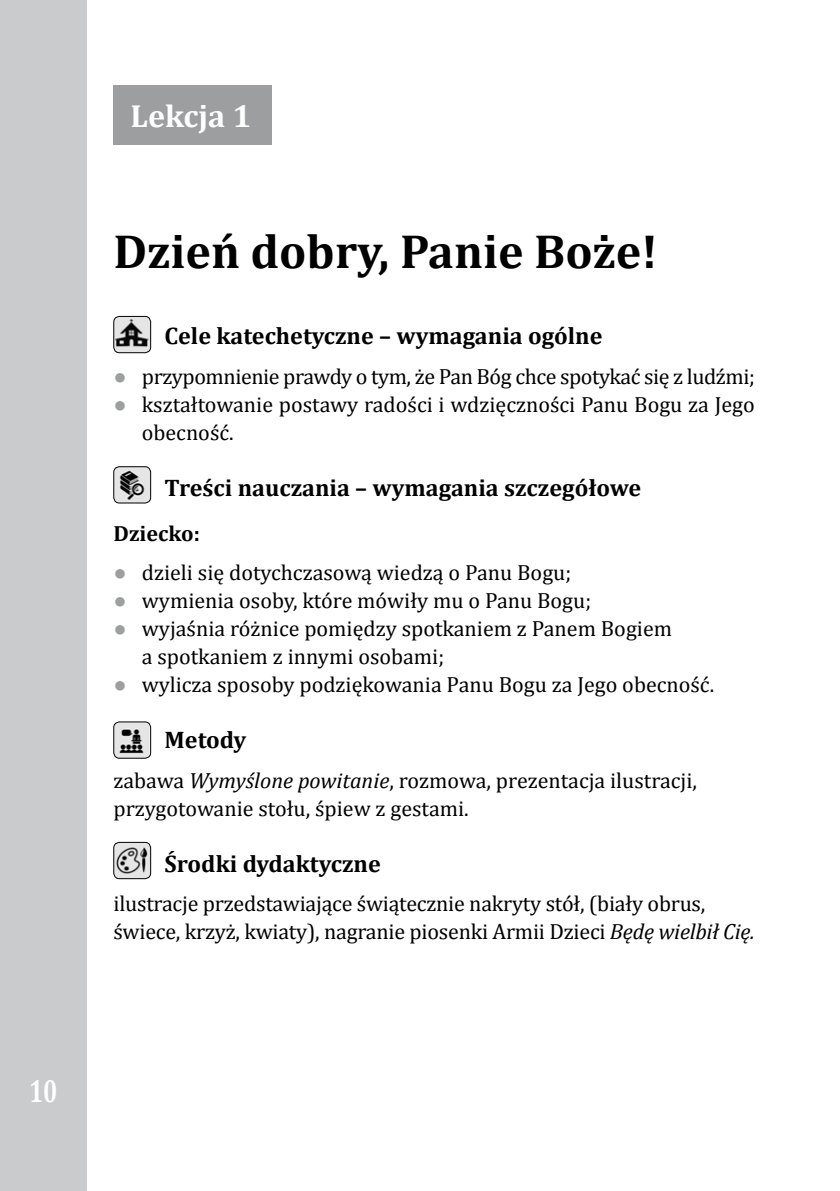
<style>
.page{position:relative;width:840px;height:1191px;background:#fff}
.page>*{position:absolute;margin:0;border:0;box-sizing:border-box;transform-origin:0 0}
.t1{font:700 48px "Cambria";color:#000}
.t2{font:700 32px "Cambria";color:#fff}
.t3{font:700 32px "Cambria";color:#fff;scale:.75 1}
.t4{font:700 24px "Cambria";color:#000}
.t5{font:22px/28px "Cambria";color:#000}
.t6{font:22px "Cambria";letter-spacing:-.02em;color:#000}
.t7{font:700 22px "Cambria";color:#000}
.s1{font-family:"Arial";color:#9c9e9f}
.s2{font-style:italic}
</style>
<div class="page">
<div style="left:0;top:0;width:86px;height:1191px;background:#c9cbcc"></div>
<div style="left:113px;top:85px;width:159px;height:60px;background:#9c9e9f"></div>
<img style="left:114px;top:316px;width:36px;height:37px">
<div style="left:113px;top:316px;width:38px;height:37px;border:1px solid #000;border-radius:6px"></div>
<img style="left:114px;top:842px;width:36px;height:36px">
<div style="left:113px;top:842px;width:38px;height:37px;border:1px solid #000;border-radius:6px"></div>
<img style="left:114px;top:467px;width:36px;height:36px">
<div style="left:113px;top:466px;width:38px;height:37px;border:1px solid #000;border-radius:6px"></div>
<img style="left:114px;top:723px;width:36px;height:35px">
<div style="left:113px;top:721px;width:38px;height:37px;border:1px solid #000;border-radius:6px"></div>
<h2 class="t3" style="left:29px;top:1068px;width:39px">10</h2>
<h2 class="t2" style="left:130px;top:93px;width:122px">Lekcja 1</h2>
<h1 class="t1" style="left:113px;top:218px;width:545px">Dzień dobry, Panie Boże!</h1>
<p class="t4" style="left:164px;top:319px;width:439px">Cele katechetyczne – wymagania ogólne</p>
<p class="t6" style="left:113px;top:363px;width:642px"><span class="s1">●</span> przypomnienie prawdy o tym, że Pan Bóg chce spotykać się z ludźmi;</p>
<p class="t5" style="left:142px;top:390px;width:614px;text-indent:-28px"><span class="s1">●</span> kształtowanie postawy radości i wdzięczności Panu Bogu za Jego obecność.</p>
<p class="t4" style="left:164px;top:471px;width:477px">Treści nauczania – wymagania szczegółowe</p>
<p class="t7" style="left:113px;top:518px;width:88px">Dziecko:</p>
<p class="t5" style="left:113px;top:558px;width:459px"><span class="s1">●</span> dzieli się dotychczasową wiedzą o Panu Bogu;</p>
<p class="t5" style="left:113px;top:586px;width:479px"><span class="s1">●</span> wymienia osoby, które mówiły mu o Panu Bogu;</p>
<p class="t5" style="left:142px;top:614px;width:531px;text-indent:-28px"><span class="s1">●</span> wyjaśnia różnice pomiędzy spotkaniem z Panem Bogiem a spotkaniem z innymi osobami;</p>
<p class="t5" style="left:113px;top:670px;width:602px"><span class="s1">●</span> wylicza sposoby podziękowania Panu Bogu za Jego obecność.</p>
<p class="t4" style="left:164px;top:723px;width:83px">Metody</p>
<p class="t5" style="left:113px;top:766px;width:584px">zabawa <span class="s2">Wymyślone powitanie</span>, rozmowa, prezentacja ilustracji, przygotowanie stołu, śpiew z gestami.</p>
<p class="t4" style="left:164px;top:846px;width:218px">Środki dydaktyczne</p>
<p class="t5" style="left:113px;top:889px;width:642px">ilustracje przedstawiające świątecznie nakryty stół, (biały obrus, świece, krzyż, kwiaty), nagranie piosenki Armii Dzieci <span class="s2">Będę wielbił Cię.</span></p>
</div>
